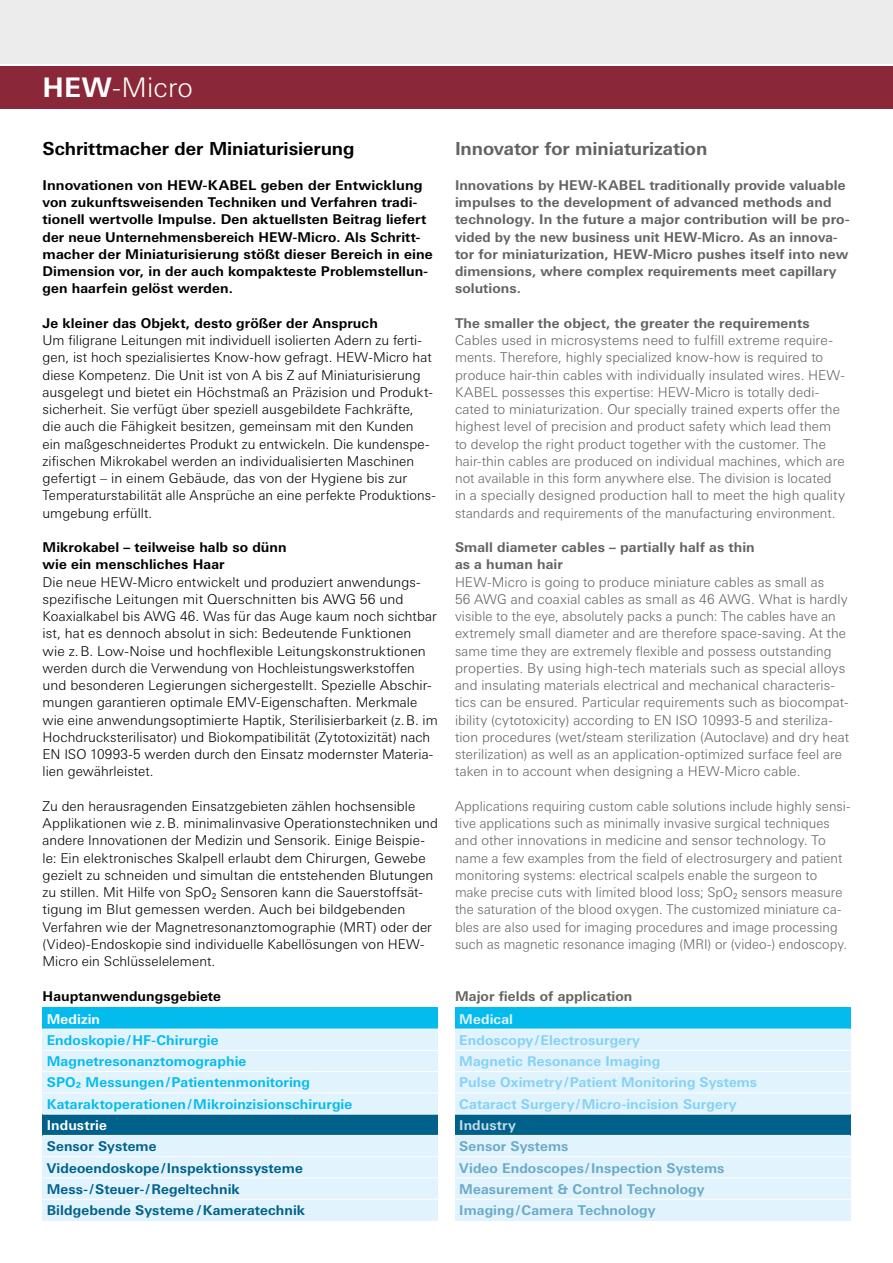
<style>
.page{position:relative;width:893px;height:1263px;background:#fff}
.page>*{position:absolute;margin:0;border:0;box-sizing:border-box;transform-origin:0 0}
.t1{font:300 27px "Linotype Univers Basic";letter-spacing:.01em;color:#fff}
.t2{font:700 18px "Linotype Univers Basic";letter-spacing:-.005em;color:#000}
.t3{font:700 18px "Linotype Univers Basic";letter-spacing:-.005em;color:#636362}
.t4{font:300 13.5px/17.2px "Linotype Univers Basic";letter-spacing:.005em;color:#636362}
.t5{font:300 13.5px/17.2px "Linotype Univers Basic";letter-spacing:.005em;color:#000}
.t6{font:700 13.5px/17.2px "Linotype Univers Basic";letter-spacing:.01em;color:#000}
.t7{font:700 13.5px/17.2px "Linotype Univers Basic";letter-spacing:.005em;color:#636362}
.t8{font:700 13.5px/21.3px "Linotype Univers Basic";letter-spacing:.005em;color:#04bbee}
.t9{font:700 13.5px/21.3px "Linotype Univers Basic";letter-spacing:.005em;color:#85d1f5}
.t10{font:700 13.5px/21.3px "Linotype Univers Basic";letter-spacing:.01em;color:#00618a}
.t11{font:700 13.5px/21.3px "Linotype Univers Basic";letter-spacing:.01em;color:#6aaac7}
.t12{font:700 13.5px "Linotype Univers Basic";letter-spacing:.005em;color:#fff}
.t13{font:700 13.5px "Linotype Univers Basic";letter-spacing:.01em;color:#c5dcea}
.t14{font:700 13.5px "Linotype Univers Basic";letter-spacing:.01em;color:#e1f3fd}
.s1{font-weight:700}
</style>
<div class="page">
<div style="left:43px;top:1008px;width:395px;height:212px;background:#e1f3fd"></div>
<div style="left:43px;top:1008px;width:395px;height:21px;background:#04bbee"></div>
<div style="left:43px;top:1114px;width:395px;height:21px;background:#00618a"></div>
<hr style="left:43px;top:1029px;width:395px;height:1px;background:#fff">
<hr style="left:43px;top:1050px;width:395px;height:1px;background:#fff">
<hr style="left:43px;top:1071px;width:395px;height:1px;background:#fff">
<hr style="left:43px;top:1092px;width:395px;height:1px;background:#fff">
<hr style="left:43px;top:1114px;width:395px;height:1px;background:#fff">
<hr style="left:43px;top:1135px;width:395px;height:1px;background:#fff">
<hr style="left:43px;top:1156px;width:395px;height:1px;background:#fff">
<hr style="left:43px;top:1177px;width:395px;height:1px;background:#fff">
<hr style="left:43px;top:1199px;width:395px;height:1px;background:#fff">
<div style="left:455px;top:1008px;width:395px;height:212px;background:#e1f3fd"></div>
<div style="left:455px;top:1008px;width:395px;height:21px;background:#04bbee"></div>
<div style="left:455px;top:1114px;width:395px;height:21px;background:#00618a"></div>
<hr style="left:455px;top:1029px;width:395px;height:1px;background:#fff">
<hr style="left:455px;top:1050px;width:395px;height:1px;background:#fff">
<hr style="left:455px;top:1071px;width:395px;height:1px;background:#fff">
<hr style="left:455px;top:1092px;width:395px;height:1px;background:#fff">
<hr style="left:455px;top:1114px;width:395px;height:1px;background:#fff">
<hr style="left:455px;top:1135px;width:395px;height:1px;background:#fff">
<hr style="left:455px;top:1156px;width:395px;height:1px;background:#fff">
<hr style="left:455px;top:1177px;width:395px;height:1px;background:#fff">
<hr style="left:455px;top:1199px;width:395px;height:1px;background:#fff">
<div style="left:0;top:66px;width:893px;height:42px;background:#8a2738"></div>
<div style="left:0;top:0;width:893px;height:64px;background:#ececed"></div>
<h1 class="t1" style="left:43px;top:72px;width:152px"><span class="s1">HEW</span>-Micro</h1>
<h2 class="t2" style="left:43px;top:138px;width:313px">Schrittmacher der Miniaturisierung</h2>
<p class="t6" style="left:43px;top:176px;width:392px">Innovationen von HEW-KABEL geben der Entwicklung von zukunftsweisenden Techniken und Verfahren tradi&shy;tionell wertvolle Impulse. Den aktuellsten Beitrag liefert der neue Unternehmensbereich HEW-Micro. Als Schritt&shy;macher der Miniaturisierung stößt dieser Bereich in eine Dimension vor, in der auch kompakteste Problemstellun&shy;gen haarfein gelöst werden.</p>
<p class="t6" style="left:43px;top:314px;width:337px">Je kleiner das Objekt, desto größer der Anspruch</p>
<p class="t5" style="left:43px;top:331px;width:395px">Um filigrane Leitungen mit individuell isolierten Adern zu ferti&shy;gen, ist hoch spezialisiertes Know-how gefragt. HEW-Micro hat diese Kompetenz. Die Unit ist von A bis Z auf Miniaturisierung ausgelegt und bietet ein Höchstmaß an Präzision und Produkt&shy;sicherheit. Sie verfügt über speziell ausgebildete Fachkräfte,<br>die auch die Fähigkeit besitzen, gemeinsam mit den Kunden<br>ein maßgeschneidertes Produkt zu entwickeln. Die kundenspe&shy;zifischen Mikrokabel werden an individualisierten Maschinen gefertigt – in einem Gebäude, das von der Hygiene bis zur Temperaturstabilität alle Ansprüche an eine perfekte Produktions&shy;umgebung erfüllt.</p>
<p class="t6" style="left:43px;top:538px;width:246px">Mikrokabel – teilweise halb so dünn wie ein menschliches Haar</p>
<p class="t5" style="left:43px;top:573px;width:397px">Die neue HEW-Micro entwickelt und produziert anwendungs&shy;spezifische Leitungen mit Querschnitten bis AWG 56 und Koaxialkabel bis AWG 46. Was für das Auge kaum noch sichtbar ist, hat es dennoch absolut in sich: Bedeutende Funktionen<br>wie z.B. Low-Noise und hochflexible Leitungskonstruktionen werden durch die Verwendung von Hochleistungswerkstoffen und besonderen Legierungen sichergestellt. Spezielle Abschir&shy;mungen garantieren optimale EMV-Eigenschaften. Merkmale wie eine anwendungsoptimierte Haptik, Sterilisierbarkeit (z.B. im Hochdrucksterilisator) und Biokompatibilität (Zytotoxizität) nach EN ISO 10993-5 werden durch den Einsatz modernster Materia&shy;lien gewährleistet.</p>
<p class="t5" style="left:43px;top:797px;width:397px">Zu den herausragenden Einsatzgebieten zählen hochsensible Applikationen wie z.B. minimalinvasive Operationstechniken und andere Innovationen der Medizin und Sensorik. Einige Beispie&shy;le: Ein elektronisches Skalpell erlaubt dem Chirurgen, Gewebe gezielt zu schneiden und simultan die entstehenden Blutungen zu stillen. Mit Hilfe von SpO² Sensoren kann die Sauerstoffsät&shy;tigung im Blut gemessen werden. Auch bei bildgebenden Verfahren wie der Magnetresonanztomographie (MRT) oder der (Video)-Endoskopie sind individuelle Kabellösungen von HEW-Micro ein Schlüsselelement.</p>
<h2 class="t3" style="left:455px;top:138px;width:254px">Innovator for miniaturization</h2>
<p class="t7" style="left:455px;top:176px;width:396px">Innovations by HEW-KABEL traditionally provide valuable impulses to the development of advanced methods and technology. In the future a major contribution will be pro&shy;vided by the new business unit HEW-Micro. As an innova&shy;tor for miniaturization, HEW-Micro pushes itself into new dimensions, where complex requirements meet capillary solutions.</p>
<p class="t7" style="left:455px;top:314px;width:356px">The smaller the object, the greater the requirements</p>
<p class="t4" style="left:455px;top:331px;width:392px">Cables used in microsystems need to fulfill extreme require&shy;ments. Therefore, highly specialized know-how is required to produce hair-thin cables with individually insulated wires. HEW-KABEL possesses this expertise: HEW-Micro is totally dedi&shy;cated to miniaturization. Our specially trained experts offer the highest level of precision and product safety which lead them to develop the right product together with the customer. The hair-thin cables are produced on individual machines, which are not available in this form anywhere else. The division is located in a specially designed production hall to meet the high quality standards and requirements of the manufacturing environment.</p>
<p class="t7" style="left:455px;top:538px;width:301px">Small diameter cables – partially half as thin as a human hair</p>
<p class="t4" style="left:455px;top:573px;width:396px">HEW-Micro is going to produce miniature cables as small as<br>56 AWG and coaxial cables as small as 46 AWG. What is hardly visible to the eye, absolutely packs a punch: The cables have an extremely small diameter and are therefore space-saving. At the same time they are extremely flexible and possess outstanding properties. By using high-tech materials such as special alloys and insulating materials electrical and mechanical characteris&shy;tics can be ensured. Particular requirements such as biocompat&shy;ibility (cytotoxicity) according to EN ISO 10993-5 and steriliza&shy;tion procedures (wet/steam sterilization (Autoclave) and dry heat sterilization) as well as an application-optimized surface feel are taken in to account when designing a HEW-Micro cable.</p>
<p class="t4" style="left:455px;top:797px;width:397px">Applications requiring custom cable solutions include highly sensi&shy;tive applications such as minimally invasive surgical techniques and other innovations in medicine and sensor technology. To name a few examples from the field of electrosurgery and patient monitoring systems: electrical scalpels enable the surgeon to make precise cuts with limited blood loss; SpO² sensors measure the saturation of the blood oxygen. The customized miniature ca&shy;bles are also used for imaging procedures and image processing such as magnetic resonance imaging (MRI) or (video-) endoscopy.</p>
<p class="t6" style="left:43px;top:987px;width:180px">Hauptanwendungsgebiete</p>
<p class="t7" style="left:455px;top:987px;width:179px">Major fields of application</p>
<p class="t12" style="left:47px;top:1011px;width:55px">Medizin</p>
<p class="t8" style="left:47px;top:1029px;width:307px">Endoskopie/HF-Chirurgie Magnetresonanztomographie<br>SPO² Messungen/Patientenmonitoring Kataraktoperationen/Mikroinzisionschirurgie</p>
<p class="t12" style="left:47px;top:1117px;width:62px">Industrie</p>
<p class="t10" style="left:47px;top:1136px;width:260px">Sensor Systeme<br>Videoendoskope/Inspektionssysteme<br>Mess-/Steuer-/Regeltechnik<br>Bildgebende Systeme /Kameratechnik</p>
<p class="t14" style="left:459px;top:1011px;width:55px">Medical</p>
<p class="t9" style="left:459px;top:1029px;width:299px">Endoscopy/Electrosurgery<br>Magnetic Resonance Imaging<br>Pulse Oximetry/Patient Monitoring Systems Cataract Surgery/Micro-incision Surgery</p>
<p class="t13" style="left:459px;top:1117px;width:58px">Industry</p>
<p class="t11" style="left:459px;top:1136px;width:267px">Sensor Systems<br>Video Endoscopes/Inspection Systems<br>Measurement &amp; Control Technology<br>Imaging/Camera Technology</p>
</div>
